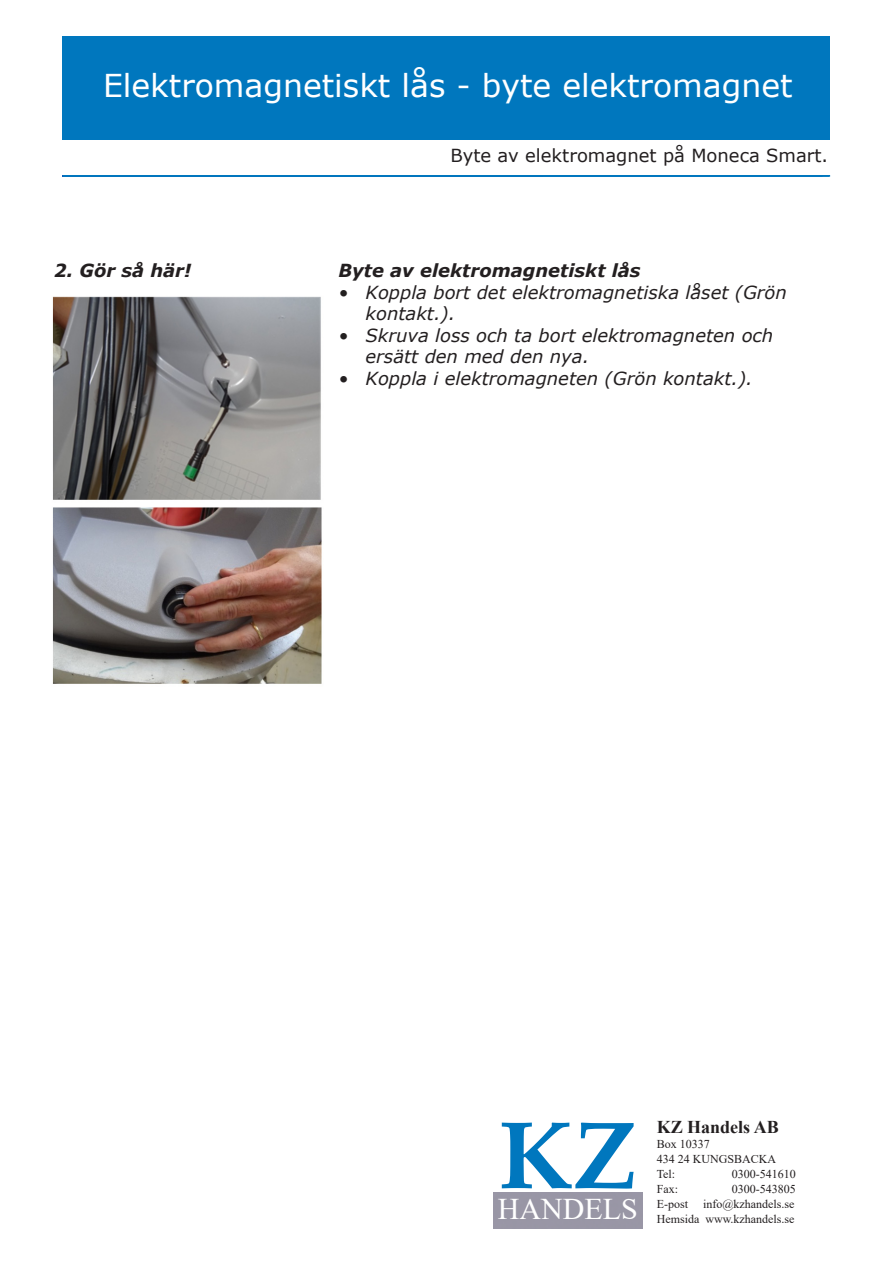
<style>
.page{position:relative;width:893px;height:1263px;background:#fff}
.page>*{position:absolute;margin:0;border:0;box-sizing:border-box;transform-origin:0 0}
.t1{font:700 96px "Book Antiqua";color:#0077be}
.t2{font:31.5px "Verdana";color:#fff}
.t3{font:30px "Times New Roman";color:#fff}
.t4{font:italic 18px/21.6px "Verdana";color:#231f20}
.t5{font:italic 700 18px "Verdana";color:#231f20}
.t6{font:18px "Verdana";color:#231f20}
.t7{font:700 18px "Times New Roman";color:#231f20}
.t8{font:12px "Times New Roman";color:#231f20}
</style>
<div class="page">
<div style="left:62px;top:175px;width:768px;height:2px;border:1px solid #0077be"></div>
<div style="left:62px;top:36px;width:768px;height:103px;background:#0077be"></div>
<img style="left:52px;top:296px;width:270px;height:388px">
<p class="t2" style="left:103px;top:64px;width:691px">Elektromagnetiskt lås - byte elektromagnet</p>
<p class="t6" style="left:450px;top:143px;width:379px">Byte av elektromagnet på Moneca Smart.</p>
<p class="t5" style="left:54px;top:258px;width:139px">2. Gör så här!</p>
<p class="t5" style="left:339px;top:258px;width:304px">Byte av elektromagnetiskt lås</p>
<p class="t4" style="left:366px;top:281px;width:423px;text-indent:-27px">• Koppla bort det elektromagnetiska låset (Grön kontakt.).</p>
<p class="t4" style="left:366px;top:324px;width:409px;text-indent:-27px">• Skruva loss och ta bort elektromagneten och ersätt den med den nya.</p>
<p class="t4" style="left:339px;top:367px;width:416px">• Koppla i elektromagneten (Grön kontakt.).</p>
<p class="t1" style="left:498px;top:1090px;width:140px">KZ</p>
<p class="t3" style="left:498px;top:1188px;width:141px">HANDELS</p>
<p class="t7" style="left:657px;top:1114px;width:124px">KZ Handels AB</p>
<p class="t8" style="left:657px;top:1136px;width:55px">Box 10337</p>
<p class="t8" style="left:657px;top:1151px;width:121px">434 24 KUNGSBACKA</p>
<p class="t8" style="left:657px;top:1166px;width:20px">Tel:</p>
<p class="t8" style="left:732px;top:1166px;width:65px">0300-541610</p>
<p class="t8" style="left:657px;top:1181px;width:23px">Fax:</p>
<p class="t8" style="left:732px;top:1181px;width:65px">0300-543805</p>
<p class="t8" style="left:657px;top:1196px;width:139px">E-post info@kzhandels.se</p>
<p class="t8" style="left:657px;top:1211px;width:139px">Hemsida www.kzhandels.se</p>
</div>
